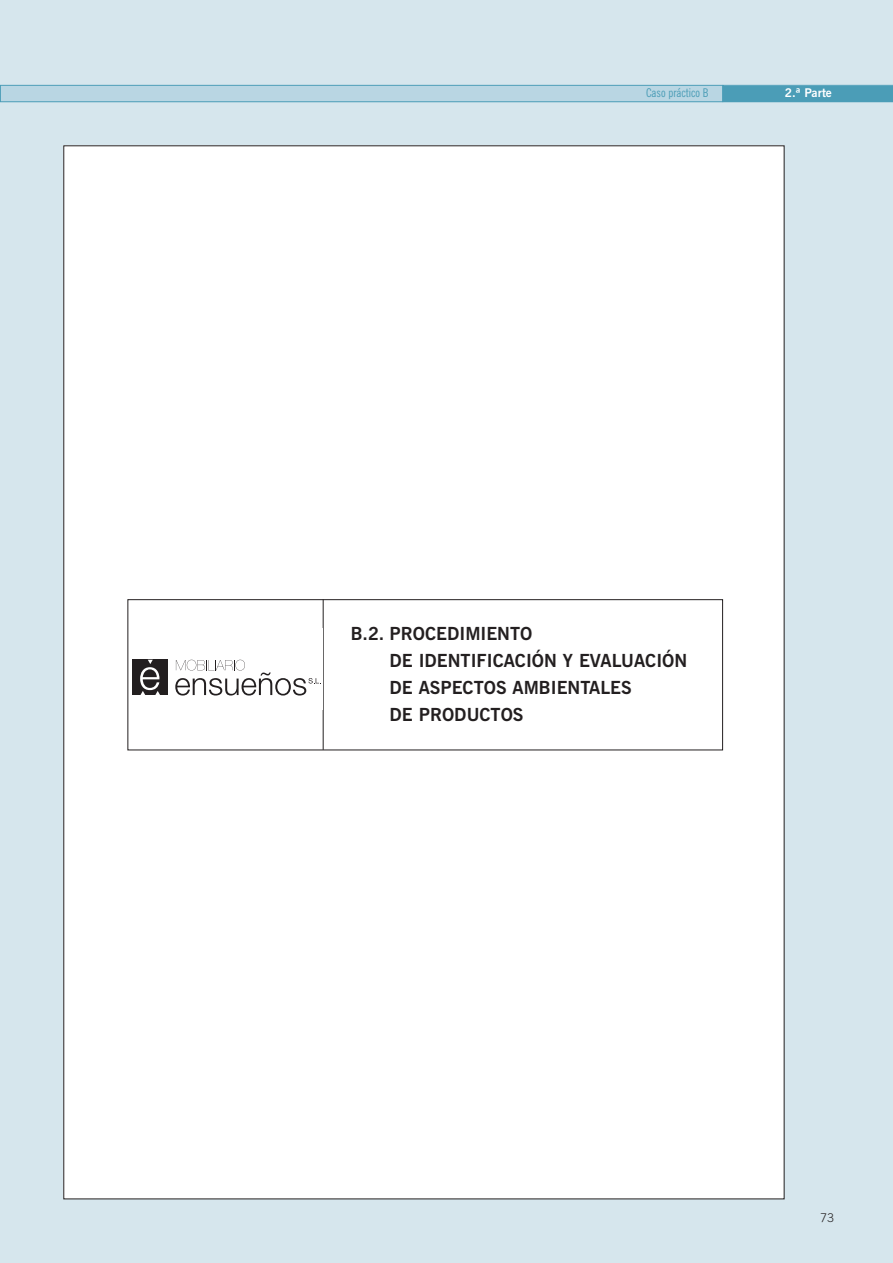
<style>
.page{position:relative;width:893px;height:1263px;background:#d6e6ed}
.page>*{position:absolute;margin:0;border:0;box-sizing:border-box;transform-origin:0 0}
.t1{font:700 18px/27px "News Gothic BT";color:#231f20}
.t2{font:condensed 12px "News Gothic BT";color:#4b9db7}
.t3{font:700 12px "News Gothic BT";color:#fff}
.t4{font:300 12px "News Gothic BT";color:#231f20}
</style>
<div class="page">
<div style="left:723px;top:85px;width:170px;height:17px;background:#4b9db7"></div>
<div style="left:1px;top:86px;width:721px;height:15px;background:#b9d6e3"></div>
<div style="left:0;top:85px;width:723px;height:17px;border:1px solid #4b9db7"></div>
<div style="left:64px;top:146px;width:720px;height:1053px;background:#fff"></div>
<div style="left:128px;top:599px;width:595px;height:151px;border:1px solid #231f20"></div>
<hr style="left:323px;top:599px;width:1px;height:151px;background:#231f20">
<svg style="left:175px;top:660px;width:146px;height:35px"></svg>
<div style="left:133px;top:660px;width:35px;height:35px;background:#231f20"></div>
<svg style="left:140px;top:660px;width:20px;height:35px"></svg>
<p class="t2" style="left:646px;top:89px;width:64px">Caso práctico B</p>
<p class="t3" style="left:785px;top:89px;width:48px">2.ª Parte</p>
<p class="t1" style="left:389px;top:622px;width:299px;text-indent:-39px">B.2. PROCEDIMIENTO<br>DE IDENTIFICACIÓN Y EVALUACIÓN<br>DE ASPECTOS AMBIENTALES<br>DE PRODUCTOS</p>
<p class="t4" style="left:820px;top:1214px;width:16px">73</p>
</div>
